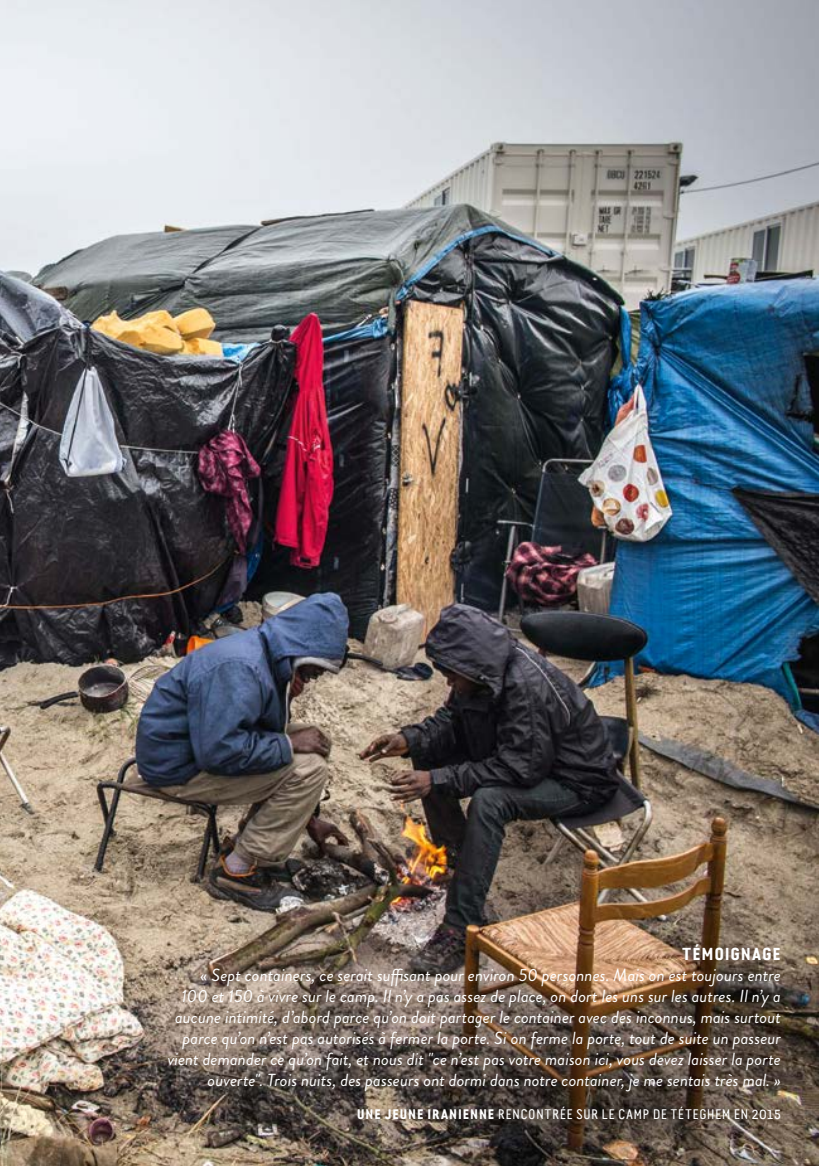
<style>
.page{position:relative;width:819px;height:1166px;background:#fff}
.page>*{position:absolute;margin:0;border:0;box-sizing:border-box;transform-origin:0 0}
.t1{font:italic 17.5px/21px "Brandon Grotesque";letter-spacing:.005em;color:#fff;text-align:right}
.t2{font:700 17.5px "Van Condensed";letter-spacing:.01em;color:#fff}
.t3{font:14px "Van Condensed";letter-spacing:.03em;color:#fff}
.s1{font-style:normal}
.s2{font-weight:700}
</style>
<div class="page">
<img style="left:0;top:0;width:819px;height:1166px">
<p class="t2" style="left:681px;top:943px;width:101px">TÉMOIGNAGE</p>
<p class="t1" style="left:168px;top:964px;width:614px"><span class="s1">«</span> Sept containers, ce serait suffisant pour environ 50 personnes. Mais on est toujours entre<br>100 et 150 à vivre sur le camp. Il n’y a pas assez de place, on dort les uns sur les autres. Il n’y a aucune intimité, d’abord parce qu’on doit partager le container avec des inconnus, mais surtout parce qu’on n’est pas autorisés à fermer la porte. Si on ferme la porte, tout de suite un passeur vient demander ce qu’on fait, et nous dit "ce n’est pas votre maison ici, vous devez laisser la porte ouverte". Trois nuits, des passeurs ont dormi dans notre container, je me sentais très mal. »</p>
<p class="t3" style="left:357px;top:1106px;width:425px"><span class="s2">UNE JEUNE IRANIENNE</span> RENCONTRÉE SUR LE CAMP DE TÉTEGHEM EN 2015</p>
</div>
